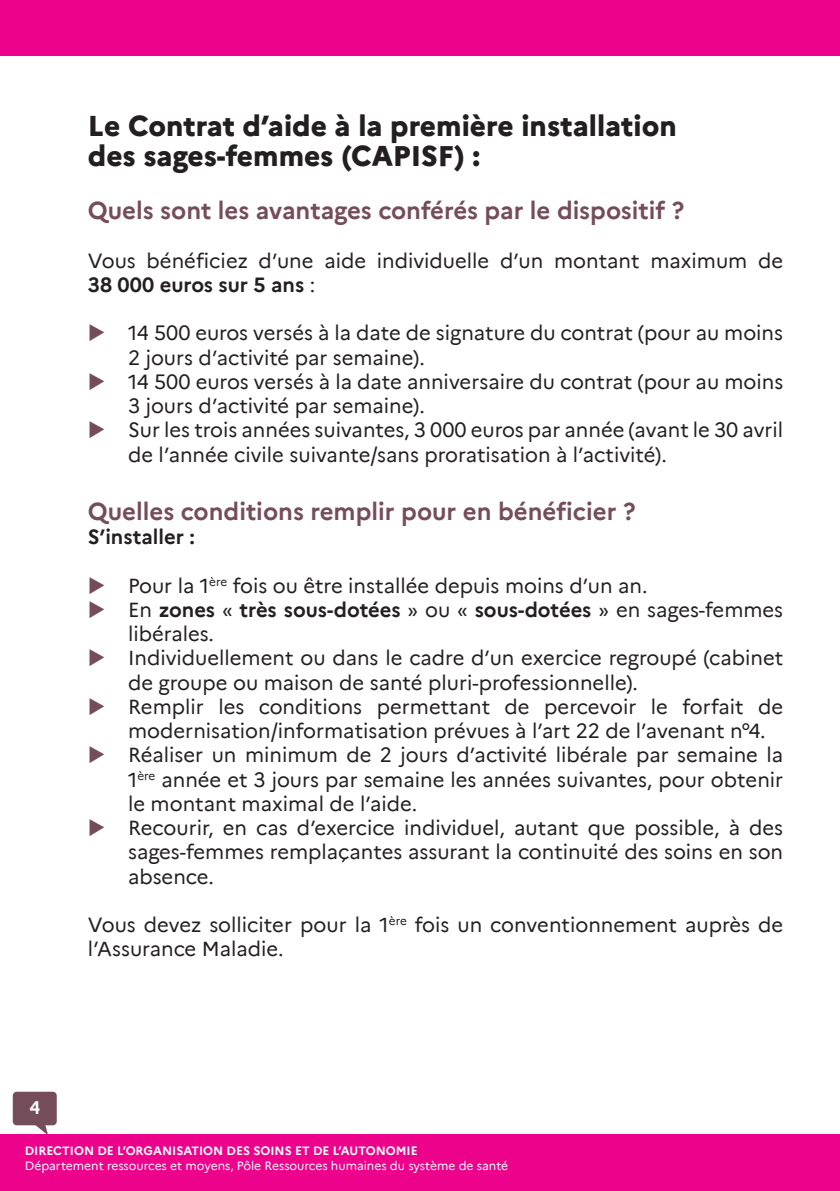
<style>
.page{position:relative;width:840px;height:1191px;background:#fff}
.page>*{position:absolute;margin:0;border:0;box-sizing:border-box;transform-origin:0 0}
.t1{font:800 28.2px/30px "Marianne";color:#231f20}
.t2{font:700 24px "Marianne";color:#754c5a}
.t3{font:20.2px/24.2px "Marianne";color:#231f20}
.t4{font:700 20.2px "Marianne";color:#231f20}
.t5{font:700 18px "Marianne";color:#fff}
.t6{font:12px "Marianne";color:#fff}
.t7{font:700 12px "Marianne";color:#fff}
.s1{font-weight:700}
.s2{color:#754c5a}
.s3{font-weight:400}
</style>
<div class="page">
<svg style="left:13px;top:1091px;width:44px;height:43px"></svg>
<div style="left:0;top:1134px;width:839px;height:57px;background:#ed028c"></div>
<div style="left:0;top:0;width:839px;height:56px;background:#ed028c"></div>
<h1 class="t1" style="left:88px;top:109px;width:590px">Le Contrat d’aide à la première installation des sages-femmes (CAPISF) :</h1>
<p class="t2" style="left:88px;top:192px;width:597px">Quels sont les avantages conférés par le dispositif ?</p>
<p class="t3" style="left:88px;top:247px;width:696px">Vous bénéficiez d’une aide individuelle d’un montant maximum de<br><span class="s1">38 000 euros sur 5 ans</span> :</p>
<p class="t3" style="left:88px;top:319px;width:696px"><span class="s2">▶</span> 14 500 euros versés à la date de signature du contrat (pour au moins</p>
<p class="t3" style="left:128px;top:344px;width:298px">2 jours d’activité par semaine).</p>
<p class="t3" style="left:88px;top:368px;width:696px"><span class="s2">▶</span> 14 500 euros versés à la date anniversaire du contrat (pour au moins</p>
<p class="t3" style="left:128px;top:392px;width:298px">3 jours d’activité par semaine).</p>
<p class="t3" style="left:88px;top:416px;width:696px"><span class="s2">▶</span> Sur les trois années suivantes, 3 000 euros par année (avant le 30 avril</p>
<p class="t3" style="left:128px;top:441px;width:540px">de l’année civile suivante/sans proratisation à l’activité).</p>
<p class="t2" style="left:88px;top:493px;width:548px">Quelles conditions remplir pour en bénéficier ?</p>
<p class="t4" style="left:88px;top:521px;width:108px">S’installer :</p>
<p class="t3" style="left:88px;top:571px;width:560px"><span class="s2">▶</span> Pour la 1<sup>ère</sup> fois ou être installée depuis moins d’un an.</p>
<p class="t4" style="left:88px;top:594px;width:696px"><span class="s2">▶</span> <span class="s3">En</span> zones <span class="s3">«</span> très sous-dotées <span class="s3">» ou «</span> sous-dotées <span class="s3">» en sages-femmes</span></p>
<p class="t3" style="left:128px;top:620px;width:87px">libérales.</p>
<p class="t3" style="left:88px;top:644px;width:696px"><span class="s2">▶</span> Individuellement ou dans le cadre d’un exercice regroupé (cabinet</p>
<p class="t3" style="left:128px;top:668px;width:511px">de groupe ou maison de santé pluri-professionnelle).</p>
<p class="t3" style="left:88px;top:693px;width:696px"><span class="s2">▶</span> Remplir les conditions permettant de percevoir le forfait de</p>
<p class="t3" style="left:128px;top:717px;width:638px">modernisation/informatisation prévues à l’art 22 de l’avenant n°4.</p>
<p class="t3" style="left:88px;top:741px;width:696px"><span class="s2">▶</span> Réaliser un minimum de 2 jours d’activité libérale par semaine la</p>
<p class="t3" style="left:128px;top:765px;width:656px">1<sup>ère</sup> année et 3 jours par semaine les années suivantes, pour obtenir</p>
<p class="t3" style="left:128px;top:790px;width:290px">le montant maximal de l’aide.</p>
<p class="t3" style="left:88px;top:814px;width:696px"><span class="s2">▶</span> Recourir, en cas d’exercice individuel, autant que possible, à des</p>
<p class="t3" style="left:128px;top:838px;width:656px">sages-femmes remplaçantes assurant la continuité des soins en son</p>
<p class="t3" style="left:128px;top:862px;width:87px">absence.</p>
<p class="t3" style="left:88px;top:911px;width:696px">Vous devez solliciter pour la 1<sup>ère</sup> fois un conventionnement auprès de l’Assurance Maladie.</p>
<p class="t5" style="left:29px;top:1093px;width:12px">4</p>
<p class="t7" style="left:25px;top:1141px;width:394px">DIRECTION DE L’ORGANISATION DES SOINS ET DE L’AUTONOMIE</p>
<p class="t6" style="left:25px;top:1156px;width:485px">Département ressources et moyens, Pôle Ressources humaines du système de santé</p>
</div>
